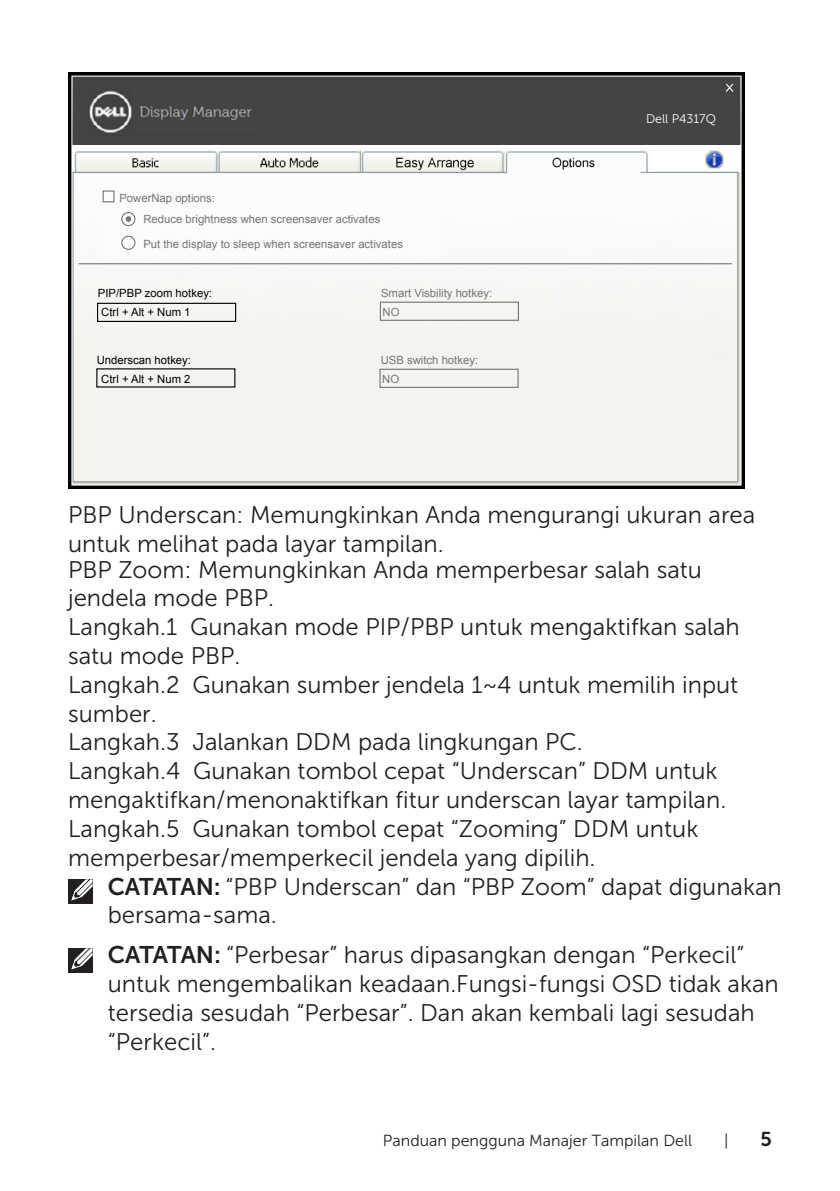
<style>
.page{position:relative;width:840px;height:1191px;background:#fff}
.page>*{position:absolute;margin:0;border:0;box-sizing:border-box;transform-origin:0 0}
.text{font:24px/28.8px "Museo Sans For Dell 300";color:#231f20}
.Paragraph{font:24px/28.8px "Museo Sans For Dell 300";color:#231f20}
.t1{font:20px "Museo Sans For Dell 700";color:#231f20}
.t2{font:16px "Museo Sans For Dell 300";color:#231f20}
.t3{font:12.4px "Museo Sans For Dell 300";color:#fff}
.t4{font:11.2px/18.4px "Arial";color:#757575}
.t5{font:11.2px "Arial";color:#000}
.s1{font-family:"Museo Sans For Dell 700"}
</style>
<div class="page">
<img style="left:68px;top:72px;width:676px;height:416px">
<hr style="left:79px;top:263px;width:652px;height:1px;background:#757575">
<div style="left:97px;top:303px;width:139px;height:19px;border:1px solid #000"></div>
<div style="left:379px;top:302px;width:139px;height:19px;border:1px solid #757575"></div>
<div style="left:379px;top:369px;width:139px;height:19px;border:1px solid #757575"></div>
<div style="left:73px;top:77px;width:666px;height:67px;background:#444"></div>
<img style="left:89px;top:91px;width:163px;height:42px">
<svg style="left:725px;top:83px;width:9px;height:9px"></svg>
<div style="left:117px;top:209px;width:25px;height:50px;background:#fafafa"></div>
<div style="left:97px;top:179px;width:343px;height:78px;background:#fbfbfc"></div>
<div style="left:102px;top:190px;width:12px;height:12px;border:1px solid #757575"></div>
<div style="left:121px;top:212px;width:14px;height:14px;border:1px solid #757575;border-radius:50%"></div>
<div style="left:121px;top:236px;width:14px;height:14px;border:1px solid #757575;border-radius:50%"></div>
<svg style="left:126px;top:216px;width:7px;height:11px"></svg>
<div style="left:68px;top:879px;width:24px;height:24px;background:#231f20"></div>
<svg style="left:71px;top:879px;width:22px;height:22px"></svg>
<div style="left:68px;top:948px;width:24px;height:24px;background:#231f20"></div>
<svg style="left:71px;top:948px;width:22px;height:22px"></svg>
<p class="t4" style="left:143px;top:187px;width:238px;line-height:21.2px;text-indent:-24px">PowerNap options:<br>Reduce brightness when screensaver activates</p>
<p class="t4" style="left:143px;top:235px;width:261px">Put the display to sleep when screensaver activates</p>
<p class="t5" style="left:98px;top:285px;width:116px">PIP/PBP zoom hotkey:</p>
<p class="t4" style="left:381px;top:284px;width:112px">Smart Visbility hotkey:</p>
<p class="t5" style="left:101px;top:305px;width:91px">Ctrl + Alt + Num 1</p>
<p class="t5" style="left:97px;top:353px;width:96px">Underscan hotkey:</p>
<p class="t5" style="left:101px;top:371px;width:91px">Ctrl + Alt + Num 2</p>
<p class="t4" style="left:382px;top:303px;width:18px">NO</p>
<p class="t4" style="left:380px;top:351px;width:99px">USB switch hotkey:<br>NO</p>
<p class="t3" style="left:645px;top:112px;width:72px">Dell P4317Q</p>
<p class="Paragraph" style="left:68px;top:500px;width:688px">PBP Underscan: Memungkinkan Anda mengurangi ukuran area untuk melihat pada layar tampilan.</p>
<p class="text" style="left:68px;top:555px;width:635px">PBP Zoom: Memungkinkan Anda memperbesar salah satu jendela mode PBP.</p>
<p class="text" style="left:68px;top:613px;width:672px">Langkah.1 Gunakan mode PIP/PBP untuk mengaktifkan salah satu mode PBP.</p>
<p class="text" style="left:68px;top:670px;width:671px">Langkah.2 Gunakan sumber jendela 1~4 untuk memilih input sumber.</p>
<p class="text" style="left:68px;top:728px;width:516px">Langkah.3 Jalankan DDM pada lingkungan PC.</p>
<p class="text" style="left:68px;top:757px;width:659px">Langkah.4 Gunakan tombol cepat “Underscan” DDM untuk mengaktifkan/menonaktifkan fitur underscan layar tampilan.</p>
<p class="text" style="left:68px;top:814px;width:631px">Langkah.5 Gunakan tombol cepat “Zooming” DDM untuk memperbesar/memperkecil jendela yang dipilih.</p>
<p class="text" style="left:108px;top:872px;width:675px"><span class="s1">CATATAN:</span> “PBP Underscan” dan “PBP Zoom” dapat digunakan bersama-sama.</p>
<p class="text" style="left:108px;top:941px;width:672px"><span class="s1">CATATAN:</span> “Perbesar” harus dipasangkan dengan “Perkecil” untuk mengembalikan keadaan.Fungsi-fungsi OSD tidak akan tersedia sesudah “Perbesar”. Dan akan kembali lagi sesudah “Perkecil”.</p>
<p class="t2" style="left:382px;top:1131px;width:310px">Panduan pengguna Manajer Tampilan Dell</p>
<p class="t2" style="left:723px;top:1131px;width:6px">|</p>
<p class="t1" style="left:760px;top:1127px;width:13px">5</p>
</div>
